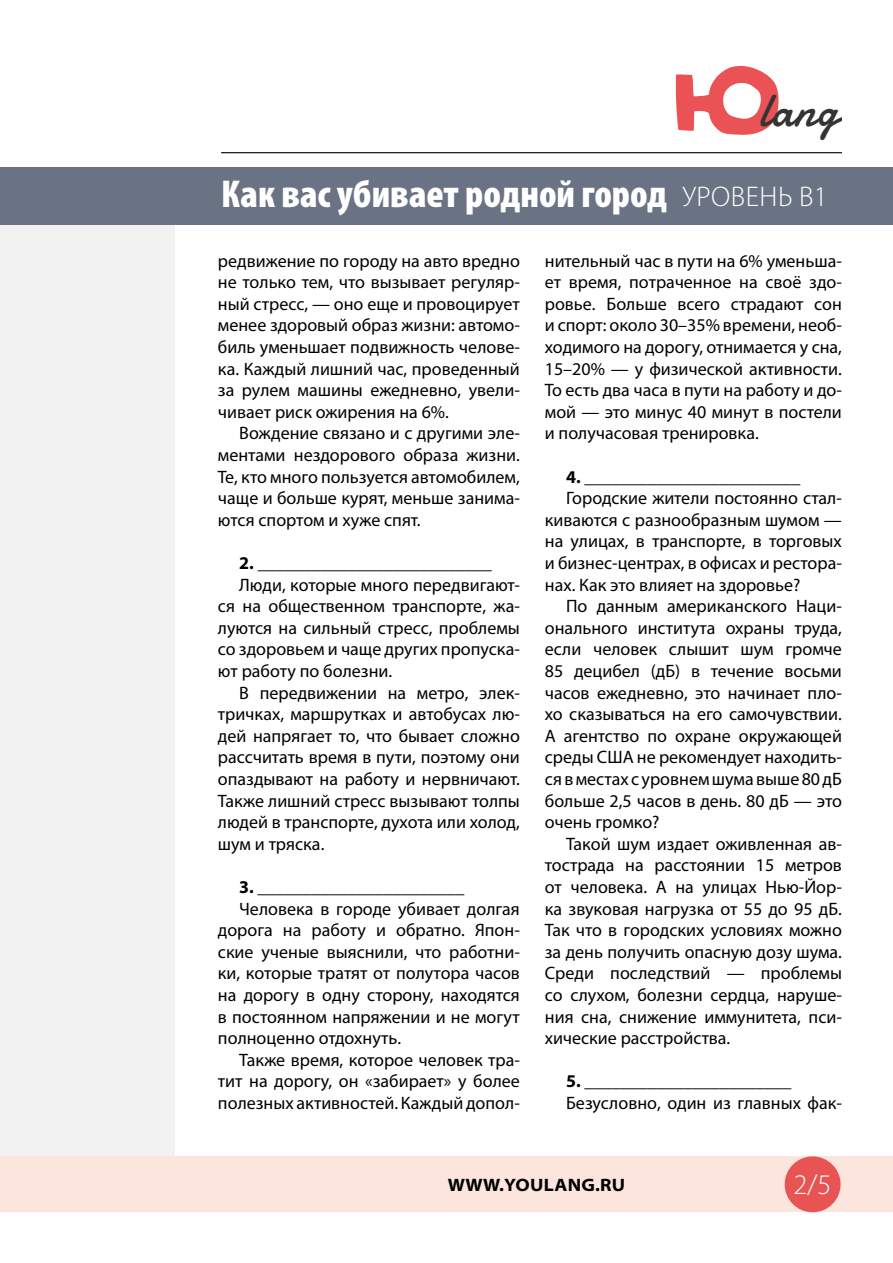
<style>
.page{position:relative;width:893px;height:1263px;background:#fff}
.page>*{position:absolute;margin:0;border:0;box-sizing:border-box;transform-origin:0 0}
.t1{font:48.45px "Damion";color:#353434}
.t2{font:900 condensed 39px "Myriad Pro";color:#fff}
.t3{font:300 28.5px "Myriad Pro";color:#fff}
.t4{font:18px/21.6px "Myriad Pro";color:#000;text-align:justify}
.t5{font:700 semi-expanded 18px "Myriad Pro";letter-spacing:.02em;color:#000}
.s1{font-weight:300;font-stretch:normal;font-size:28.5px}
.s2{font-weight:700}
</style>
<div class="page">
<div style="left:0;top:213px;width:174px;height:956px;background:#f3f2f2"></div>
<div style="left:0;top:167px;width:893px;height:57px;background:#6a7384"></div>
<div style="left:0;top:1156px;width:893px;height:56px;background:#fce5dd"></div>
<div style="left:785px;top:1156px;width:56px;height:56px;background:#e85454;border-radius:50%"></div>
<hr style="left:221px;top:152px;width:621px;height:1px;background:#000">
<svg style="left:675px;top:66px;width:104px;height:69px"></svg>
<h1 class="t1" style="left:760px;top:77px;width:80px">lang</h1>
<h2 class="t2" style="left:221px;top:172px;width:608px">Как вас убивает родной город <span class="s1">УРОВЕНЬ В1</span></h2>
<p class="t4" style="left:218px;top:249px;width:303px">редвижение по городу на авто вредно не только тем, что вызывает регуляр&shy;ный стресс, — оно еще и провоцирует менее здоровый образ жизни: автомо&shy;биль уменьшает подвижность челове&shy;ка. Каждый лишний час, проведенный за рулем машины ежедневно, увели&shy;чивает риск ожирения на 6%.</p>
<p class="t4" style="left:218px;top:422px;width:303px;text-indent:21px">Вождение связано и с другими эле&shy;ментами нездорового образа жизни.<br>Те, кто много пользуется автомобилем, чаще и больше курят, меньше занима&shy;ются спортом и хуже спят.</p>
<p class="t4" style="left:239px;top:552px;width:254px"><span class="s2">2.</span> __________________________</p>
<p class="t4" style="left:239px;top:573px;width:282px">Люди, которые много передвигают-</p>
<p class="t4" style="left:218px;top:595px;width:303px">ся на общественном транспорте, жа-</p>
<p class="t4" style="left:218px;top:617px;width:303px">луются на сильный стресс, проблемы</p>
<p class="t4" style="left:218px;top:638px;width:303px">со здоровьем и чаще других пропуска-</p>
<p class="t4" style="left:218px;top:660px;width:176px">ют работу по болезни.</p>
<p class="t4" style="left:239px;top:681px;width:282px">В передвижении на метро, элек-</p>
<p class="t4" style="left:218px;top:703px;width:303px">тричках, маршрутках и автобусах лю-</p>
<p class="t4" style="left:218px;top:725px;width:303px">дей напрягает то, что бывает сложно</p>
<p class="t4" style="left:218px;top:746px;width:303px">рассчитать время в пути, поэтому они</p>
<p class="t4" style="left:218px;top:768px;width:303px">опаздывают на работу и нервничают.</p>
<p class="t4" style="left:218px;top:789px;width:303px">Также лишний стресс вызывают толпы</p>
<p class="t4" style="left:218px;top:811px;width:303px">людей в транспорте, духота или холод,</p>
<p class="t4" style="left:218px;top:833px;width:108px">шум и тряска.</p>
<p class="t4" style="left:239px;top:876px;width:227px"><span class="s2">3.</span> _______________________</p>
<p class="t4" style="left:239px;top:897px;width:282px">Человека в городе убивает долгая</p>
<p class="t4" style="left:218px;top:919px;width:303px">дорога на работу и обратно. Япон-</p>
<p class="t4" style="left:218px;top:941px;width:303px">ские ученые выяснили, что работни-</p>
<p class="t4" style="left:218px;top:962px;width:303px">ки, которые тратят от полутора часов</p>
<p class="t4" style="left:218px;top:984px;width:303px">на дорогу в одну сторону, находятся</p>
<p class="t4" style="left:218px;top:1005px;width:303px">в постоянном напряжении и не могут</p>
<p class="t4" style="left:218px;top:1027px;width:185px">полноценно отдохнуть.</p>
<p class="t4" style="left:239px;top:1049px;width:282px">Также время, которое человек тра-</p>
<p class="t4" style="left:218px;top:1070px;width:303px">тит на дорогу, он «забирает» у более</p>
<p class="t4" style="left:218px;top:1092px;width:303px">полезных активностей. Каждый допол-</p>
<p class="t4" style="left:545px;top:249px;width:299px">нительный час в пути на 6% уменьша&shy;ет время, потраченное на своё здо&shy;ровье. Больше всего страдают сон и спорт: около 30–35% времени, необ&shy;ходимого на дорогу, отнимается у сна, 15–20% — у физической активности.<br>То есть два часа в пути на работу и до&shy;мой — это минус 40 минут в постели и получасовая тренировка.</p>
<p class="t4" style="left:566px;top:465px;width:236px"><span class="s2">4.</span> ________________________</p>
<p class="t4" style="left:566px;top:487px;width:277px">Городские жители постоянно стал-</p>
<p class="t4" style="left:545px;top:509px;width:299px">киваются с разнообразным шумом —</p>
<p class="t4" style="left:545px;top:530px;width:299px">на улицах, в транспорте, в торговых</p>
<p class="t4" style="left:545px;top:552px;width:299px">и бизнес-центрах, в офисах и рестора-</p>
<p class="t4" style="left:545px;top:573px;width:257px">нах. Как это влияет на здоровье?</p>
<p class="t4" style="left:566px;top:595px;width:277px">По данным американского Наци-</p>
<p class="t4" style="left:545px;top:617px;width:299px">онального института охраны труда,</p>
<p class="t4" style="left:545px;top:638px;width:299px">если человек слышит шум громче</p>
<p class="t4" style="left:545px;top:660px;width:299px">85 децибел (дБ) в течение восьми</p>
<p class="t4" style="left:545px;top:681px;width:299px">часов ежедневно, это начинает пло-</p>
<p class="t4" style="left:545px;top:703px;width:299px">хо сказываться на его самочувствии.</p>
<p class="t4" style="left:545px;top:725px;width:299px">А агентство по охране окружающей</p>
<p class="t4" style="left:545px;top:746px;width:299px">среды США не рекомендует находить-</p>
<p class="t4" style="left:545px;top:768px;width:299px">ся в местах с уровнем шума выше 80 дБ</p>
<p class="t4" style="left:545px;top:789px;width:299px">больше 2,5 часов в день. 80 дБ — это</p>
<p class="t4" style="left:545px;top:811px;width:116px">очень громко?</p>
<p class="t4" style="left:566px;top:833px;width:277px">Такой шум издает оживленная ав-</p>
<p class="t4" style="left:545px;top:854px;width:299px">тострада на расстоянии 15 метров</p>
<p class="t4" style="left:545px;top:876px;width:299px">от человека. А на улицах Нью-Йор-</p>
<p class="t4" style="left:545px;top:897px;width:299px">ка звуковая нагрузка от 55 до 95 дБ.</p>
<p class="t4" style="left:545px;top:919px;width:299px">Так что в городских условиях можно</p>
<p class="t4" style="left:545px;top:941px;width:299px">за день получить опасную дозу шума.</p>
<p class="t4" style="left:545px;top:962px;width:299px">Среди последствий — проблемы</p>
<p class="t4" style="left:545px;top:984px;width:299px">со слухом, болезни сердца, наруше-</p>
<p class="t4" style="left:545px;top:1005px;width:299px">ния сна, снижение иммунитета, пси-</p>
<p class="t4" style="left:545px;top:1027px;width:187px">хические расстройства.</p>
<p class="t4" style="left:566px;top:1070px;width:277px"><span class="s2">5.</span> _______________________<br>Безусловно, один из главных фак-</p>
<p class="t5" style="left:448px;top:1175px;width:179px">WWW.YOULANG.RU</p>
<h3 class="t3" style="left:793px;top:1169px;width:39px">2/5</h3>
</div>
